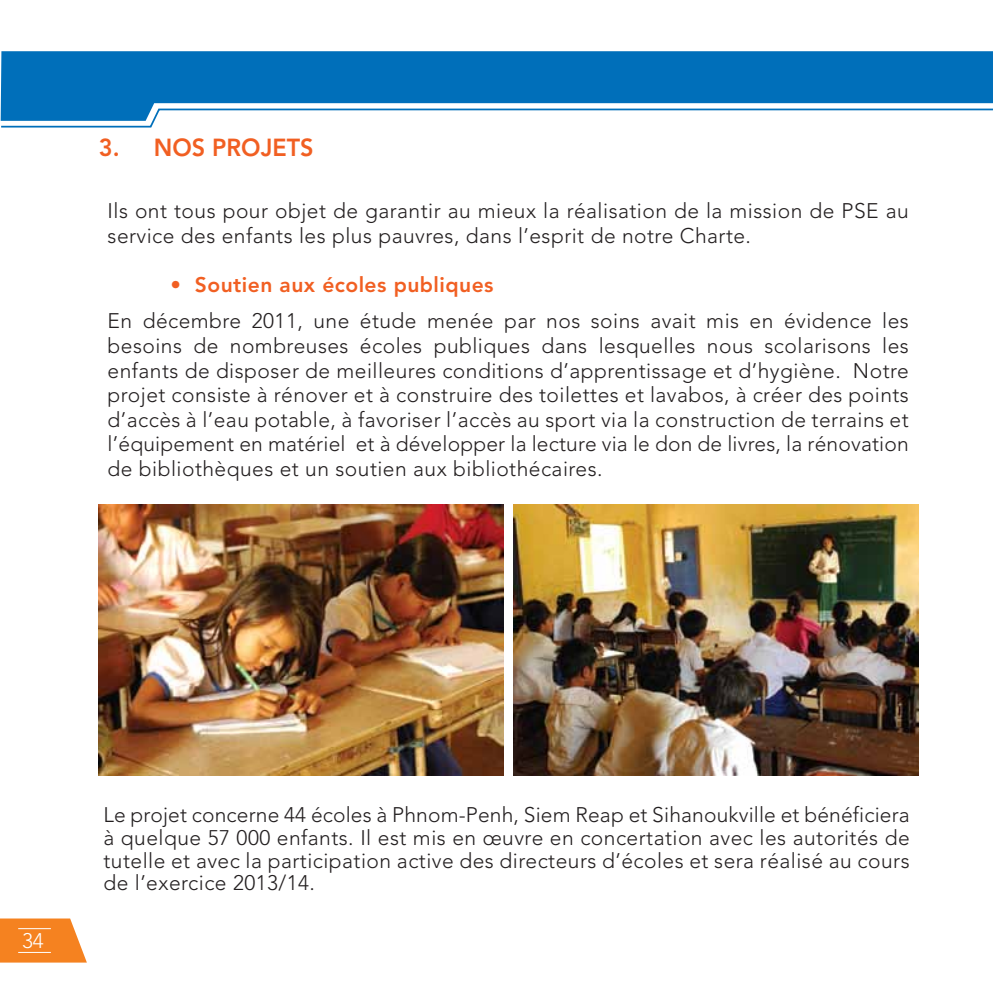
<style>
.page{position:relative;width:993px;height:993px;background:#fff}
.page>*{position:absolute;margin:0;border:0;box-sizing:border-box;transform-origin:0 0}
.t1{font:800 24.5px "Avenir";color:#f15f22;scale:.95 1}
.t2{font:300 21px/24.5px "Avenir";letter-spacing:.02em;color:#231f20;text-align:justify}
.t3{font:800 21px "Avenir";letter-spacing:.02em;color:#f15f22}
.t4{font:300 21px "Avenir";color:#fff}
</style>
<div class="page">
<svg style="left:0;top:918px;width:87px;height:44px"></svg>
<hr style="left:18px;top:927px;width:33px;height:1px;background:#fff">
<hr style="left:18px;top:951px;width:33px;height:1px;background:#fff">
<svg style="left:1px;top:51px;width:991px;height:57px;fill:#006fba"></svg>
<svg style="left:0;top:108px;width:992px;height:20px"></svg>
<img style="left:513px;top:504px;width:404px;height:270px">
<img style="left:99px;top:504px;width:404px;height:270px">
<p class="t1" style="left:99px;top:133px;width:227px">3. NOS PROJETS</p>
<p class="t2" style="left:107px;top:199px;width:802px">Ils ont tous pour objet de garantir au mieux la réalisation de la mission de PSE au service des enfants les plus pauvres, dans l’esprit de notre Charte.</p>
<p class="t3" style="left:170px;top:272px;width:324px">• Soutien aux écoles publiques</p>
<p class="t2" style="left:107px;top:309px;width:802px">En décembre 2011, une étude menée par nos soins avait mis en évidence les besoins de nombreuses écoles publiques dans lesquelles nous scolarisons les enfants de disposer de meilleures conditions d’apprentissage et d’hygiène. Notre projet consiste à rénover et à construire des toilettes et lavabos, à créer des points d’accès à l’eau potable, à favoriser l’accès au sport via la construction de terrains et l’équipement en matériel et à développer la lecture via le don de livres, la rénovation de bibliothèques et un soutien aux bibliothécaires.</p>
<p class="t4" style="left:22px;top:927px;width:23px">34</p>
<p class="t2" style="left:103px;top:803px;width:807px;line-height:22.8px">Le projet concerne 44 écoles à Phnom-Penh, Siem Reap et Sihanoukville et bénéficiera à quelque 57 000 enfants. Il est mis en œuvre en concertation avec les autorités de tutelle et avec la participation active des directeurs d’écoles et sera réalisé au cours de l’exercice 2013/14.</p>
</div>
